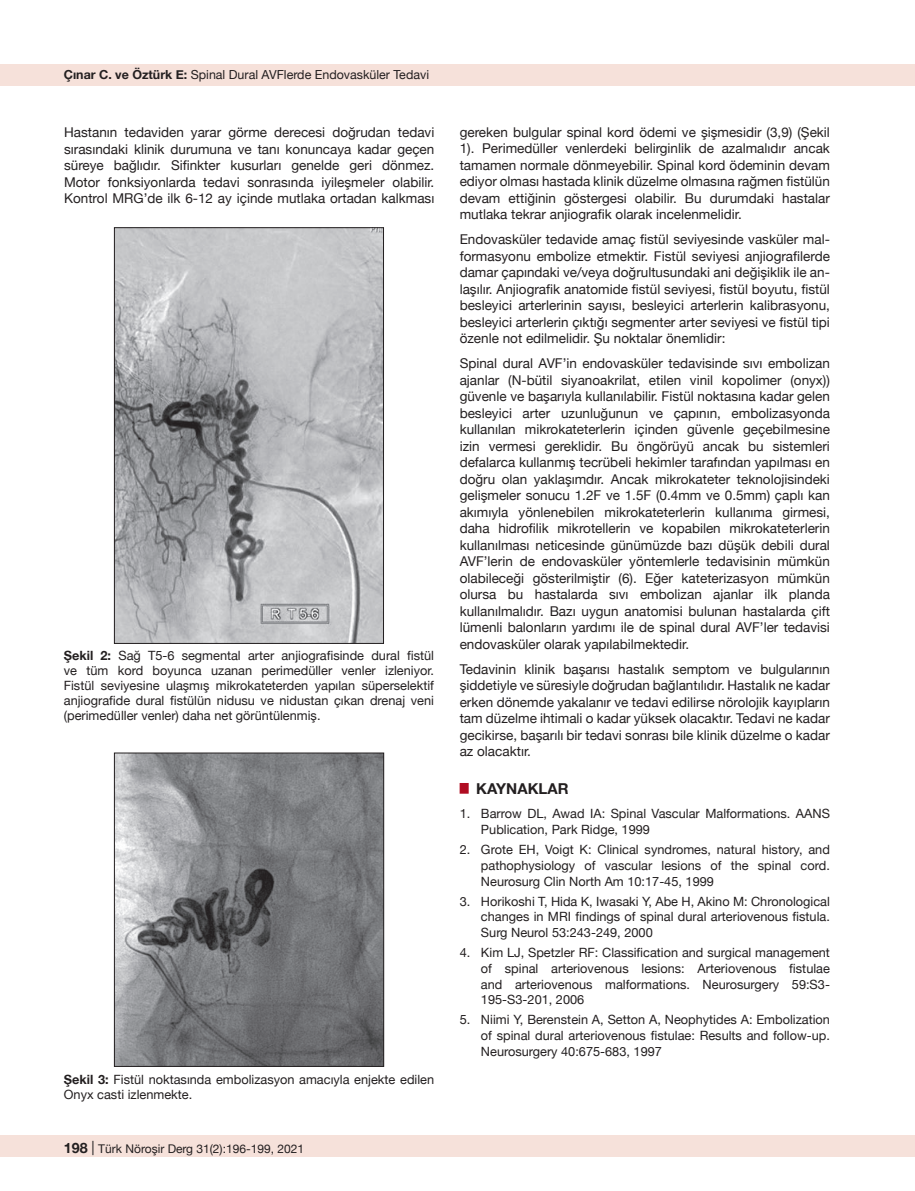
<style>
.page{position:relative;width:915px;height:1191px;background:#fff}
.page>*{position:absolute;margin:0;border:0;box-sizing:border-box;transform-origin:0 0}
.t1{font:700 15px "Helvetica Neue";color:#231f20}
.t2{font:13.5px/16.5px "Helvetica Neue";color:#231f20;text-align:justify}
.t3{font:12.75px/15.8px "Helvetica Neue";color:#231f20;text-align:justify}
.t4{font:12.45px "Helvetica Neue";color:#231f20}
.t5{font:12px "Helvetica Neue";color:#231f20}
.s1{font-weight:700}
.s2{font-weight:700;font-size:14.25px}
.s3{font-size:14.25px}
</style>
<div class="page">
<div style="left:0;top:1135px;width:914px;height:22px;background:#f6e1da"></div>
<div style="left:0;top:64px;width:914px;height:21px;background:#f6e1da"></div>
<img style="left:116px;top:229px;width:266px;height:413px">
<div style="left:114px;top:227px;width:270px;height:417px;border:1px solid #231f20"></div>
<img style="left:116px;top:754px;width:266px;height:310px">
<div style="left:114px;top:752px;width:270px;height:314px;border:1px solid #231f20"></div>
<p class="t4" style="left:64px;top:66px;width:366px"><span class="s1">Çınar C. ve Öztürk E:</span> Spinal Dural AVFlerde Endovasküler Tedavi</p>
<p class="t2" style="left:64px;top:125px;width:371px">Hastanın tedaviden yarar görme derecesi doğrudan tedavi sırasındaki klinik durumuna ve tanı konuncaya kadar geçen süreye bağlıdır. Sifinkter kusurları genelde geri dönmez.<br>Motor fonksiyonlarda tedavi sonrasında iyileşmeler olabilir.<br>Kontrol MRG’de ilk 6-12 ay içinde mutlaka ortadan kalkması</p>
<p class="t2" style="left:459px;top:124px;width:371px">gereken bulgular spinal kord ödemi ve şişmesidir (3,9) (Şekil 1). Perimedüller venlerdeki belirginlik de azalmalıdır ancak tamamen normale dönmeyebilir. Spinal kord ödeminin devam ediyor olması hastada klinik düzelme olmasına rağmen fistülün devam ettiğinin göstergesi olabilir. Bu durumdaki hastalar mutlaka tekrar anjiografik olarak incelenmelidir.</p>
<p class="t2" style="left:459px;top:232px;width:371px">Endovasküler tedavide amaç fistül seviyesinde vasküler mal&shy;formasyonu embolize etmektir. Fistül seviyesi anjiografilerde damar çapındaki ve/veya doğrultusundaki ani değişiklik ile an&shy;laşılır. Anjiografik anatomide fistül seviyesi, fistül boyutu, fistül besleyici arterlerinin sayısı, besleyici arterlerin kalibrasyonu, besleyici arterlerin çıktığı segmenter arter seviyesi ve fistül tipi özenle not edilmelidir. Şu noktalar önemlidir:</p>
<p class="t2" style="left:459px;top:356px;width:371px">Spinal dural AVF’in endovasküler tedavisinde sıvı embolizan ajanlar (N-bütil siyanoakrilat, etilen vinil kopolimer (onyx)) güvenle ve başarıyla kullanılabilir. Fistül noktasına kadar gelen besleyici arter uzunluğunun ve çapının, embolizasyonda kullanılan mikrokateterlerin içinden güvenle geçebilmesine izin vermesi gereklidir. Bu öngörüyü ancak bu sistemleri defalarca kullanmış tecrübeli hekimler tarafından yapılması en doğru olan yaklaşımdır. Ancak mikrokateter teknolojisindeki gelişmeler sonucu 1.2F ve 1.5F (0.4mm ve 0.5mm) çaplı kan akımıyla yönlenebilen mikrokateterlerin kullanıma girmesi, daha hidrofilik mikrotellerin ve kopabilen mikrokateterlerin kullanılması neticesinde günümüzde bazı düşük debili dural AVF’lerin de endovasküler yöntemlerle tedavisinin mümkün olabileceği gösterilmiştir (6). Eğer kateterizasyon mümkün olursa bu hastalarda sıvı embolizan ajanlar ilk planda kullanılmalıdır. Bazı uygun anatomisi bulunan hastalarda çift lümenli balonların yardımı ile de spinal dural AVF’ler tedavisi endovasküler olarak yapılabilmektedir.</p>
<p class="t2" style="left:459px;top:661px;width:371px">Tedavinin klinik başarısı hastalık semptom ve bulgularının şiddetiyle ve süresiyle doğrudan bağlantılıdır. Hastalık ne kadar erken dönemde yakalanır ve tedavi edilirse nörolojik kayıpların tam düzelme ihtimali o kadar yüksek olacaktır. Tedavi ne kadar gecikirse, başarılı bir tedavi sonrası bile klinik düzelme o kadar az olacaktır.</p>
<p class="t1" style="left:459px;top:777px;width:110px"><sup>█</sup> KAYNAKLAR</p>
<p class="t3" style="left:481px;top:806px;width:350px;text-indent:-21px">1. Barrow DL, Awad IA: Spinal Vascular Malformations. AANS<br>Publication, Park Ridge, 1999</p>
<p class="t3" style="left:481px;top:842px;width:350px;text-indent:-21px">2. Grote EH, Voigt K: Clinical syndromes, natural history, and pathophysiology of vascular lesions of the spinal cord.<br>Neurosurg Clin North Am 10:17-45, 1999</p>
<p class="t3" style="left:481px;top:894px;width:350px;text-indent:-21px">3. Horikoshi T, Hida K, Iwasaki Y, Abe H, Akino M: Chronological changes in MRI findings of spinal dural arteriovenous fistula.<br>Surg Neurol 53:243-249, 2000</p>
<p class="t3" style="left:481px;top:945px;width:350px;text-indent:-21px">4. Kim LJ, Spetzler RF: Classification and surgical management of spinal arteriovenous lesions: Arteriovenous fistulae and arteriovenous malformations. Neurosurgery 59:S3- 195-S3-201, 2006</p>
<p class="t3" style="left:481px;top:1012px;width:350px;text-indent:-21px">5. Niimi Y, Berenstein A, Setton A, Neophytides A: Embolization of spinal dural arteriovenous fistulae: Results and follow-up.<br>Neurosurgery 40:675-683, 1997</p>
<p class="t3" style="left:64px;top:649px;width:371px;line-height:15px"><span class="s1">Şekil 2:</span> Sağ T5-6 segmental arter anjiografisinde dural fistül ve tüm kord boyunca uzanan perimedüller venler izleniyor.<br>Fistül seviyesine ulaşmış mikrokateterden yapılan süperselektif anjiografide dural fistülün nidusu ve nidustan çıkan drenaj veni (perimedüller venler) daha net görüntülenmiş.</p>
<p class="t3" style="left:64px;top:1073px;width:371px;line-height:15px"><span class="s1">Şekil 3:</span> Fistül noktasında embolizasyon amacıyla enjekte edilen<br>Onyx casti izlenmekte.</p>
<p class="t5" style="left:63px;top:1140px;width:242px"><span class="s2">198</span> <span class="s3">|</span> Türk Nöroşir Derg 31(2):196-199, 2021</p>
</div>
